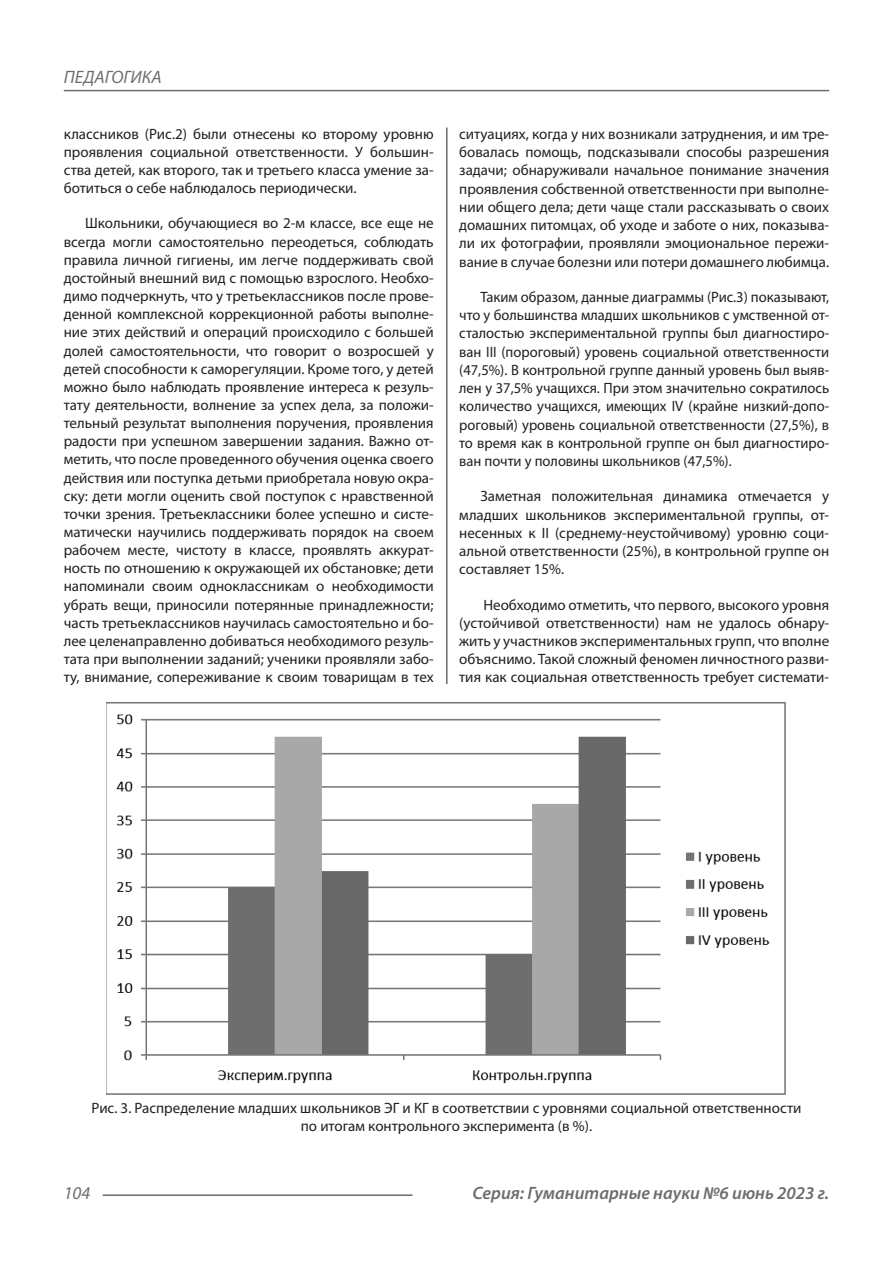
<style>
.page{position:relative;width:893px;height:1263px;background:#fff}
.page>*{position:absolute;margin:0;border:0;box-sizing:border-box;transform-origin:0 0}
.t1{font:italic 600 18px "Myriad Pro";color:#6c6d70}
.t2{font:italic 18px "Myriad Pro";color:#6c6d70}
.Статья_текст{font:15px/18.1px "Myriad Pro";color:#231f20;text-align:justify}
</style>
<div class="page">
<hr style="left:446px;top:128px;width:1px;height:1007px;background:#231f20">
<hr style="left:103px;top:1194px;width:309px;height:2px;background:#6c6d70">
<hr style="left:64px;top:90px;width:765px;height:1px;background:#6c6d70">
<div style="left:440px;top:684px;width:12px;height:451px;background:#fff"></div>
<img style="left:106px;top:703px;width:680px;height:392px">
<p class="t2" style="left:64px;top:66px;width:100px">ПЕДАГОГИКА</p>
<p class="Статья_текст" style="left:64px;top:124px;width:371px">классников (Рис.2) были отнесены ко второму уровню проявления социальной ответственности. У большин&shy;ства детей, как второго, так и третьего класса умение за&shy;ботиться о себе наблюдалось периодически.</p>
<p class="Статья_текст" style="left:64px;top:214px;width:371px;text-indent:21px">Школьники, обучающиеся во 2-м классе, все еще не всегда могли самостоятельно переодеться, соблюдать правила личной гигиены, им легче поддерживать свой достойный внешний вид с помощью взрослого. Необхо&shy;димо подчеркнуть, что у третьеклассников после прове&shy;денной комплексной коррекционной работы выполне&shy;ние этих действий и операций происходило с большей долей самостоятельности, что говорит о возросшей у детей способности к саморегуляции. Кроме того, у детей можно было наблюдать проявление интереса к резуль&shy;тату деятельности, волнение за успех дела, за положи&shy;тельный результат выполнения поручения, проявления радости при успешном завершении задания. Важно от&shy;метить, что после проведенного обучения оценка своего действия или поступка детьми приобретала новую окра&shy;ску: дети могли оценить свой поступок с нравственной точки зрения. Третьеклассники более успешно и систе&shy;матически научились поддерживать порядок на своем рабочем месте, чистоту в классе, проявлять аккурат&shy;ность по отношению к окружающей их обстановке; дети напоминали своим одноклассникам о необходимости убрать вещи, приносили потерянные принадлежности; часть третьеклассников научилась самостоятельно и бо&shy;лее целенаправленно добиваться необходимого резуль&shy;тата при выполнении заданий; ученики проявляли забо&shy;ту, внимание, сопереживание к своим товарищам в тех</p>
<p class="Статья_текст" style="left:459px;top:124px;width:371px">ситуациях, когда у них возникали затруднения, и им тре&shy;бовалась помощь, подсказывали способы разрешения задачи; обнаруживали начальное понимание значения проявления собственной ответственности при выполне&shy;нии общего дела; дети чаще стали рассказывать о своих домашних питомцах, об уходе и заботе о них, показыва&shy;ли их фотографии, проявляли эмоциональное пережи&shy;вание в случае болезни или потери домашнего любимца.</p>
<p class="Статья_текст" style="left:459px;top:287px;width:371px;text-indent:21px">Таким образом, данные диаграммы (Рис.3) показывают, что у большинства младших школьников с умственной от&shy;сталостью экспериментальной группы был диагностиро&shy;ван III (пороговый) уровень социальной ответственности (47,5%). В контрольной группе данный уровень был выяв&shy;лен у 37,5% учащихся. При этом значительно сократилось количество учащихся, имеющих IV (крайне низкий-допо&shy;роговый) уровень социальной ответственности (27,5%), в то время как в контрольной группе он был диагностиро&shy;ван почти у половины школьников (47,5%).</p>
<p class="Статья_текст" style="left:459px;top:487px;width:371px;text-indent:21px">Заметная положительная динамика отмечается у младших школьников экспериментальной группы, от&shy;несенных к II (среднему-неустойчивому) уровню соци&shy;альной ответственности (25%), в контрольной группе он составляет 15%.</p>
<p class="Статья_текст" style="left:459px;top:595px;width:371px;text-indent:24px">Необходимо отметить, что первого, высокого уровня (устойчивой ответственности) нам не удалось обнару&shy;жить у участников экспериментальных групп, что вполне объяснимо. Такой сложный феномен личностного разви&shy;тия как социальная ответственность требует системати-</p>
<p class="Статья_текст" style="left:92px;top:1099px;width:711px">Рис. 3. Распределение младших школьников ЭГ и КГ в соответствии с уровнями социальной ответственности</p>
<p class="Статья_текст" style="left:301px;top:1117px;width:293px">по итогам контрольного эксперимента (в %).</p>
<p class="t2" style="left:64px;top:1182px;width:28px">104</p>
<p class="t1" style="left:472px;top:1182px;width:358px">Серия: Гуманитарные науки №6 июнь 2023 г.</p>
</div>
